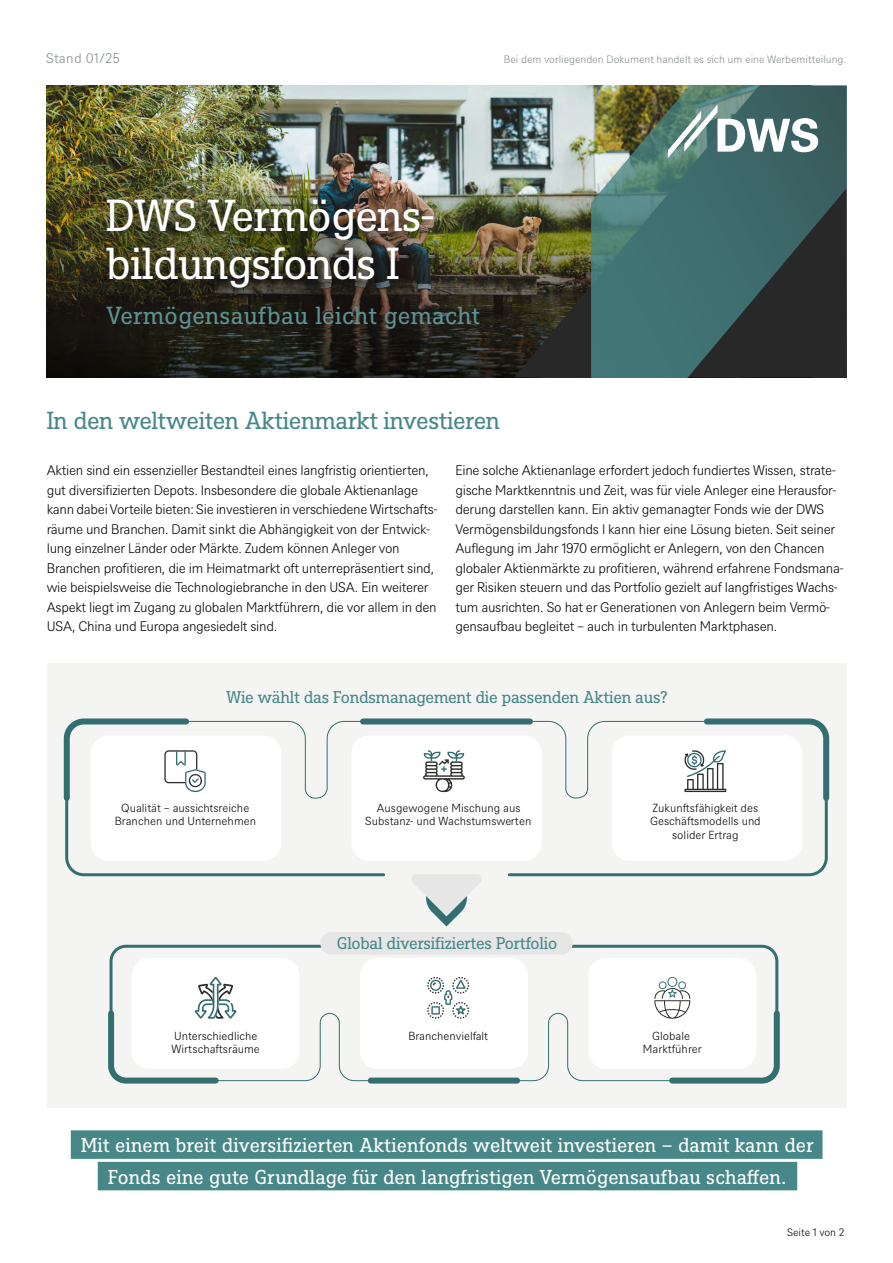
<style>
.page{position:relative;width:893px;height:1263px;background:#fff}
.page>*{position:absolute;margin:0;border:0;box-sizing:border-box;transform-origin:0 0}
.t1{font:43.5px/48px "DWS Slab";letter-spacing:-.02em;color:#fff}
.t2{font:24px "DWS Slab";letter-spacing:-.02em;color:#478788}
.t3{font:24px "DWS Slab";letter-spacing:.01em;color:#5e9293}
.t4{font:19.5px/31.5px "DWS Slab";letter-spacing:.005em;color:#fff;text-align:center}
.t5{font:16.5px "DWS Slab";letter-spacing:-.02em;color:#478788}
.t6{font:300 13.5px/19.5px "DWS Sans";letter-spacing:-.025em;color:#000}
.t7{font:300 13.5px "DWS Sans";letter-spacing:.015em;color:#868c8d}
.t8{font:300 11.4px/13.6px "DWS Sans";color:#000;text-align:center}
.t9{font:300 10.5px "DWS Sans";letter-spacing:-.005em;color:#868c8d}
.t10{font:300 10.5px "DWS Sans";color:#000}
</style>
<div class="page">
<img style="left:47px;top:86px;width:467px;height:291px">
<img style="left:514px;top:86px;width:77px;height:291px">
<svg style="left:591px;top:86px;width:256px;height:291px;background:#42625e"></svg>
<img style="left:76px;top:177px;width:376px;height:143px">
<div style="left:47px;top:663px;width:800px;height:445px;background:#f4f4f3"></div>
<svg style="left:108px;top:1021px;width:672px;height:63px"></svg>
<div style="left:371px;top:1077px;width:146px;height:6px;background:#336e70"></div>
<div style="left:356px;top:740px;width:181px;height:116px;background:#fff;border-radius:13px"></div>
<svg style="left:63px;top:718px;width:767px;height:81px"></svg>
<div style="left:363px;top:718px;width:167px;height:6px;background:#336e70"></div>
<svg style="left:64px;top:750px;width:323px;height:127px"></svg>
<svg style="left:108px;top:944px;width:672px;height:77px"></svg>
<svg style="left:409px;top:720px;width:420px;height:206px"></svg>
<div style="left:320px;top:932px;width:253px;height:23px;background:#e6e6e6;border-radius:11px"></div>
<svg style="left:668px;top:104px;width:150px;height:54px"></svg>
<div style="left:71px;top:1130px;width:751px;height:29px;background:#478788"></div>
<div style="left:98px;top:1162px;width:699px;height:28px;background:#478788"></div>
<p class="t7" style="left:46px;top:50px;width:75px">Stand 01/25</p>
<p class="t9" style="left:504px;top:53px;width:344px">Bei dem vorliegenden Dokument handelt es sich um eine Werbemitteilung.</p>
<h1 class="t1" style="left:106px;top:188px;width:329px">DWS Vermögens&shy;bildungsfonds I</h1>
<h2 class="t3" style="left:106px;top:299px;width:375px">Vermögensaufbau leicht gemacht</h2>
<h2 class="t2" style="left:47px;top:404px;width:455px">In den weltweiten Aktienmarkt investieren</h2>
<p class="t6" style="left:47px;top:460px;width:392px">Aktien sind ein essenzieller Bestandteil eines langfristig orientierten, gut diversifizierten Depots. Insbesondere die globale Aktienanlage kann dabei Vorteile bieten: Sie investieren in verschiedene Wirtschafts&shy;räume und Branchen. Damit sinkt die Abhängigkeit von der Entwick&shy;lung einzelner Länder oder Märkte. Zudem können Anleger von Branchen profitieren, die im Heimatmarkt oft unterrepräsentiert sind, wie beispielsweise die Technologiebranche in den USA. Ein weiterer Aspekt liegt im Zugang zu globalen Marktführern, die vor allem in den USA, China und Europa angesiedelt sind.</p>
<p class="t6" style="left:455px;top:460px;width:390px">Eine solche Aktienanlage erfordert jedoch fundiertes Wissen, strate&shy;gische Marktkenntnis und Zeit, was für viele Anleger eine Herausfor&shy;derung darstellen kann. Ein aktiv gemanagter Fonds wie der DWS Vermögensbildungsfonds I kann hier eine Lösung bieten. Seit seiner Auflegung im Jahr 1970 ermöglicht er Anlegern, von den Chancen globaler Aktienmärkte zu profitieren, während erfahrene Fondsmana&shy;ger Risiken steuern und das Portfolio gezielt auf langfristiges Wachs&shy;tum ausrichten. So hat er Generationen von Anlegern beim Vermö&shy;gensaufbau begleitet – auch in turbulenten Marktphasen.</p>
<p class="t5" style="left:226px;top:686px;width:443px">Wie wählt das Fondsmanagement die passenden Aktien aus?</p>
<p class="t8" style="left:115px;top:800px;width:143px">Qualität – aussichtsreiche<br>Branchen und Unternehmen</p>
<p class="t8" style="left:365px;top:800px;width:168px">Ausgewogene Mischung aus<br>Substanz- und Wachstumswerten</p>
<p class="t8" style="left:650px;top:800px;width:112px">Zukunftsfähigkeit des<br>Geschäftsmodells und solider Ertrag</p>
<p class="t5" style="left:337px;top:932px;width:222px">Global diversifiziertes Portfolio</p>
<p class="t8" style="left:172px;top:1028px;width:90px;text-align:left">Unterschiedliche<br>Wirtschaftsräume</p>
<p class="t8" style="left:408px;top:1028px;width:81px">Branchenvielfalt</p>
<p class="t8" style="left:643px;top:1028px;width:60px">Globale<br>Marktführer</p>
<h3 class="t4" style="left:81px;top:1128px;width:734px">Mit einem breit diversifizierten Aktienfonds weltweit investieren – damit kann der<br>Fonds eine gute Grundlage für den langfristigen Vermögensaufbau schaffen.</h3>
<p class="t10" style="left:787px;top:1225px;width:59px">Seite 1 von 2</p>
</div>
